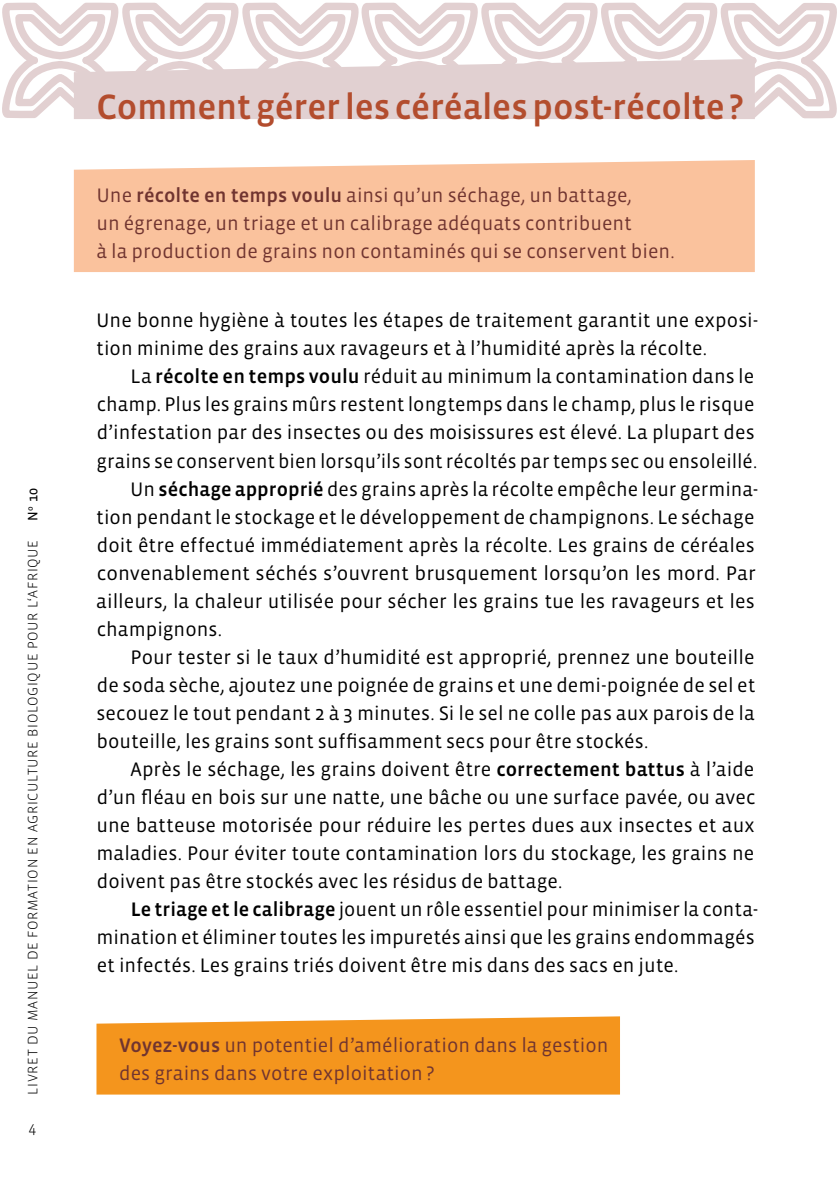
<style>
.page{position:relative;width:840px;height:1191px;background:#fff}
.page>*{position:absolute;margin:0;border:0;box-sizing:border-box;transform-origin:0 0}
.t1{font:500 36px "Vista Sans OT";letter-spacing:-.005em;color:#b34d2e}
.t2{font:20px/28px "Vista Sans OT";letter-spacing:.005em;color:#000}
.t3{font:20px/28px "Vista Sans OT";letter-spacing:.005em;color:#703430}
.t4{font:300 16px "Vista Sans OT";color:#000}
.t5{font:300 14px "Vista Sans OT";letter-spacing:.05em;color:#000}
.t6{font:14px "Vista Sans OT";color:#000}
.s1{font-weight:500}
</style>
<div class="page">
<svg style="left:721px;top:3px;width:113px;height:112px"></svg>
<svg style="left:602px;top:3px;width:113px;height:56px"></svg>
<svg style="left:482px;top:3px;width:113px;height:56px"></svg>
<svg style="left:363px;top:3px;width:113px;height:56px"></svg>
<svg style="left:243px;top:3px;width:114px;height:56px"></svg>
<svg style="left:124px;top:3px;width:113px;height:56px"></svg>
<svg style="left:4px;top:3px;width:113px;height:111px"></svg>
<svg style="left:74px;top:59px;width:680px;height:60px;background:#e2d3d4"></svg>
<div style="left:74px;top:160px;width:680px;height:112px;background:#fac29d"></div>
<div style="left:96px;top:1016px;width:523px;height:78px;background:#f4951d"></div>
<p class="t6" style="left:26px;top:521px;width:35px;rotate:-90deg">N<sup>o</sup> 10</p>
<p class="t5" style="left:26px;top:1094px;width:556px;rotate:-90deg">LIVRET DU MANUEL DE FORMATION EN AGRICULTURE BIOLOGIQUE POUR L‘AFRIQUE</p>
<p class="t4" style="left:28px;top:1119px;width:9px">4</p>
<h1 class="t1" style="left:96px;top:88px;width:648px">Commentgérerles céréalespost-récolte?</h1>
<p class="t3" style="left:96px;top:181px;width:579px">Une <span class="s1">récolte en temps voulu</span> ainsi qu’un séchage, un battage,<br>un égrenage, un triage et un calibrage adéquats contribuent<br>à la production de grains non contaminés qui se conservent bien.</p>
<p class="t2" style="left:96px;top:307px;width:663px">Une bonne hygiène à toutes les étapes de traitement garantit une exposi&shy;tion minime des grains aux ravageurs et à l’humidité après la récolte.</p>
<p class="t2" style="left:130px;top:363px;width:625px">La <span class="s1">récolte en temps voulu</span> réduit au minimum la contamination dans le</p>
<p class="t2" style="left:97px;top:391px;width:658px">champ. Plus les grains mûrs restent longtemps dans le champ, plus le risque</p>
<p class="t2" style="left:97px;top:419px;width:659px">d’infestation par des insectes ou des moisissures est élevé. La plupart des</p>
<p class="t2" style="left:96px;top:447px;width:662px">grains se conservent bien lorsqu’ils sont récoltés par temps sec ou ensoleillé.</p>
<p class="t2" style="left:130px;top:475px;width:629px">Un <span class="s1">séchage approprié</span> des grains après la récolte empêche leur germina-</p>
<p class="t2" style="left:96px;top:503px;width:659px">tion pendant le stockage et le développement de champignons. Le séchage</p>
<p class="t2" style="left:97px;top:531px;width:659px">doit être effectué immédiatement après la récolte. Les grains de céréales</p>
<p class="t2" style="left:97px;top:559px;width:660px">convenablement séchés s’ouvrent brusquement lorsqu’on les mord. Par</p>
<p class="t2" style="left:96px;top:587px;width:659px">ailleurs, la chaleur utilisée pour sécher les grains tue les ravageurs et les</p>
<p class="t2" style="left:97px;top:615px;width:127px">champignons.</p>
<p class="t2" style="left:130px;top:643px;width:625px">Pour tester si le taux d’humidité est approprié, prennez une bouteille</p>
<p class="t2" style="left:97px;top:671px;width:659px">de soda sèche, ajoutez une poignée de grains et une demi-poignée de sel et</p>
<p class="t2" style="left:96px;top:699px;width:659px">secouez le tout pendant 2 à 3 minutes. Si le sel ne colle pas aux parois de la</p>
<p class="t2" style="left:96px;top:727px;width:553px">bouteille, les grains sont suffisamment secs pour être stockés.</p>
<p class="t2" style="left:130px;top:755px;width:625px">Après le séchage, les grains doivent être <span class="s1">correctement battus</span> à l’aide</p>
<p class="t2" style="left:97px;top:783px;width:660px">d’un fléau en bois sur une natte, une bâche ou une surface pavée, ou avec</p>
<p class="t2" style="left:96px;top:811px;width:659px">une batteuse motorisée pour réduire les pertes dues aux insectes et aux</p>
<p class="t2" style="left:96px;top:839px;width:659px">maladies. Pour éviter toute contamination lors du stockage, les grains ne</p>
<p class="t2" style="left:97px;top:867px;width:467px">doivent pas être stockés avec les résidus de battage.</p>
<p class="t2" style="left:131px;top:895px;width:628px"><span class="s1">Le triage et le calibrage</span> jouent un rôle essentiel pour minimiser la conta-</p>
<p class="t2" style="left:96px;top:923px;width:659px">mination et éliminer toutes les impuretés ainsi que les grains endommagés</p>
<p class="t2" style="left:97px;top:951px;width:583px">et infectés. Les grains triés doivent être mis dans des sacs en jute.</p>
<p class="t3" style="left:119px;top:1032px;width:490px"><span class="s1">Voyez-vous</span> un potentiel d’amélioration dans la gestion des grains dans votre exploitation ?</p>
</div>
